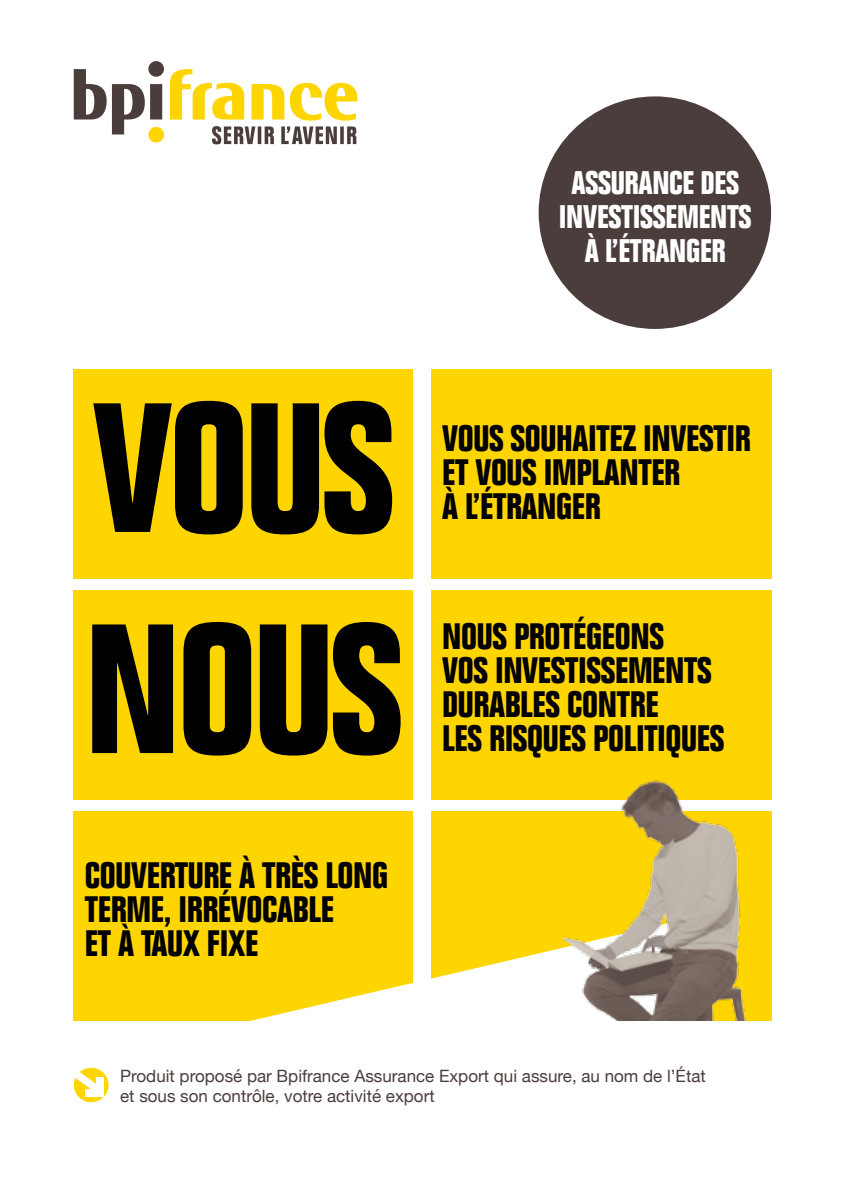
<style>
.page{position:relative;width:842px;height:1191px;background:#fff}
.page>*{position:absolute;margin:0;border:0;box-sizing:border-box;transform-origin:0 0}
.t1{font:700 condensed 180px "Folio";letter-spacing:-.02em;color:#000}
.t2{font:700 condensed 36px/34px "Folio";letter-spacing:-.01em;color:#000}
.t3{font:700 condensed 32px/34px "Folio";letter-spacing:-.01em;color:#fff;text-align:center}
.t4{font:17px/20px "Helvetica Neue";color:#4b3d3c}
</style>
<div class="page">
<div style="left:74px;top:369px;width:340px;height:209px;background:#ffd500"></div>
<div style="left:74px;top:590px;width:340px;height:209px;background:#ffd500"></div>
<div style="left:74px;top:811px;width:340px;height:209px;background:#ffd500"></div>
<div style="left:431px;top:369px;width:340px;height:209px;background:#ffd500"></div>
<div style="left:431px;top:590px;width:340px;height:209px;background:#ffd500"></div>
<div style="left:431px;top:811px;width:340px;height:209px;background:#ffd500"></div>
<div style="left:539px;top:96px;width:232px;height:233px;background:#4b3d3c;border-radius:50%"></div>
<svg style="left:237px;top:909px;width:491px;height:112px"></svg>
<div style="left:414px;top:357px;width:17px;height:667px;background:#fff"></div>
<div style="left:148px;top:127px;width:16px;height:15px;background:#ffd500;border-radius:50%"></div>
<svg style="left:170px;top:69px;width:187px;height:75px"></svg>
<div style="left:150px;top:84px;width:12px;height:35px;background:#4b3d3c"></div>
<div style="left:148px;top:61px;width:16px;height:16px;background:#4b3d3c;border-radius:50%"></div>
<svg style="left:74px;top:69px;width:71px;height:65px"></svg>
<svg style="left:74px;top:1067px;width:35px;height:35px"></svg>
<div style="left:86px;top:1089px;width:18px;height:7px;background:#fff"></div>
<div style="left:97px;top:1077px;width:7px;height:18px;background:#fff"></div>
<svg style="left:74px;top:1071px;width:28px;height:23px"></svg>
<img style="left:532px;top:779px;width:238px;height:241px">
<p class="t3" style="left:559px;top:166px;width:194px">ASSURANCE DES<br>INVESTISSEMENTS<br>À L’ÉTRANGER</p>
<h1 class="t1" style="left:93px;top:369px;width:304px">VOUS</h1>
<h1 class="t1" style="left:84px;top:590px;width:320px">NOUS</h1>
<p class="t2" style="left:85px;top:859px;width:305px">COUVERTURE À TRÈS LONG<br>TERME, IRRÉVOCABLE<br>ET À TAUX FIXE</p>
<p class="t2" style="left:442px;top:422px;width:310px">VOUS SOUHAITEZ INVESTIR<br>ET VOUS IMPLANTER<br>À L’ÉTRANGER</p>
<p class="t2" style="left:442px;top:619px;width:284px">NOUS PROTÉGEONS<br>VOS INVESTISSEMENTS<br>DURABLES CONTRE<br>LES RISQUES POLITIQUES</p>
<p class="t4" style="left:120px;top:1067px;width:587px">Produit proposé par Bpifrance Assurance Export qui assure, au nom de l’État et sous son contrôle, votre activité export</p>
</div>
